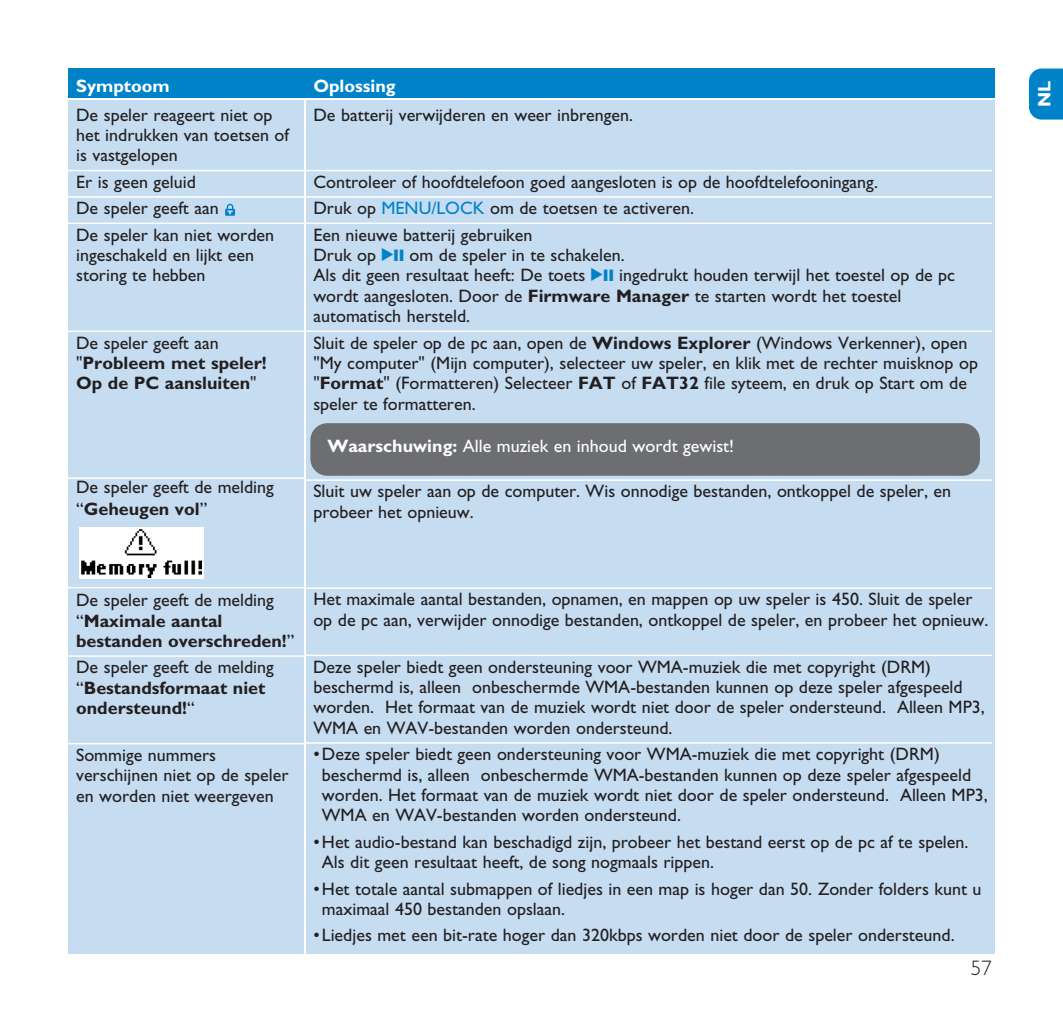
<style>
.page{position:relative;width:1063px;height:1021px;background:#fff}
.page>*{position:absolute;margin:0;border:0;box-sizing:border-box;transform-origin:0 0}
.t1{font:300 21px "Gill Alt One";color:#231f20}
.t2{font:18px/20.4px "Gill Alt One";color:#231f20}
.t3{font:700 18px/20.4px "Gill Alt One";color:#231f20}
.t4{font:18px "Gill Alt One";color:#fff}
.t5{font:700 18px "Gill Alt One";color:#fff}
.s1{font-weight:400}
.s2{font-weight:700}
.s3{color:#0082c8}
.s4{font-family:"Audio Four 4";color:#0082c8}
</style>
<div class="page">
<div style="left:1029px;top:69px;width:34px;height:51px;background:#0082c8"></div>
<div style="left:68px;top:100px;width:235px;height:853px;background:#c5dcf1"></div>
<div style="left:306px;top:100px;width:689px;height:853px;background:#c5dcf1"></div>
<div style="left:68px;top:69px;width:927px;height:29px;background:#0082c8"></div>
<hr style="left:68px;top:170px;width:237px;height:1px;background:#fff">
<hr style="left:68px;top:196px;width:237px;height:2px;background:#fff">
<hr style="left:68px;top:222px;width:237px;height:2px;background:#fff">
<hr style="left:68px;top:330px;width:237px;height:2px;background:#fff">
<hr style="left:68px;top:477px;width:237px;height:2px;background:#fff">
<hr style="left:68px;top:587px;width:237px;height:1px;background:#fff">
<hr style="left:68px;top:655px;width:237px;height:2px;background:#fff">
<hr style="left:68px;top:743px;width:237px;height:1px;background:#fff">
<div style="left:79px;top:527px;width:125px;height:52px;background:#fff"></div>
<img style="left:82px;top:529px;width:119px;height:48px">
<hr style="left:305px;top:170px;width:687px;height:1px;background:#fff">
<hr style="left:305px;top:196px;width:687px;height:2px;background:#fff">
<hr style="left:305px;top:222px;width:687px;height:2px;background:#fff">
<hr style="left:305px;top:330px;width:687px;height:2px;background:#fff">
<hr style="left:305px;top:479px;width:687px;height:2px;background:#fff">
<hr style="left:305px;top:587px;width:687px;height:2px;background:#fff">
<hr style="left:305px;top:654px;width:687px;height:2px;background:#fff">
<hr style="left:305px;top:742px;width:687px;height:1px;background:#fff">
<div style="left:310px;top:423px;width:670px;height:53px;background:#6d6e71;border-radius:17px"></div>
<svg style="left:225px;top:204px;width:10px;height:12px"></svg>
<p class="t5" style="left:76px;top:79px;width:95px">Symptoom</p>
<p class="t2" style="left:76px;top:106px;width:214px">De speler reageert niet op het indrukken van toetsen of is vastgelopen</p>
<p class="t2" style="left:76px;top:170px;width:200px;line-height:26.4px">Er is geen geluid<br>De speler geeft aan<br>De speler kan niet worden</p>
<p class="t2" style="left:76px;top:247px;width:179px">ingeschakeld en lijkt een storing te hebben</p>
<p class="t3" style="left:76px;top:334px;width:192px"><span class="s1">De speler geeft aan "</span>Probleem met speler!<br>Op de PC aansluiten<span class="s1">"</span></p>
<p class="t2" style="left:76px;top:478px;width:199px;line-height:21.6px">De speler geeft de melding “<span class="s2">Geheugen vol</span>”</p>
<p class="t5" style="left:313px;top:79px;width:84px">Oplossing</p>
<p class="t2" style="left:313px;top:106px;width:321px">De batterij verwijderen en weer inbrengen.</p>
<p class="t2" style="left:313px;top:170px;width:566px;line-height:26.4px">Controleer of hoofdtelefoon goed aangesloten is op de hoofdtelefooningang.<br>Druk op <span class="s3">MENU/LOCK</span> om de toetsen te activeren.<br>Een nieuwe batterij gebruiken</p>
<p class="t2" style="left:313px;top:247px;width:643px">Druk op <span class="s4">2;</span> om de speler in te schakelen.<br>Als dit geen resultaat heeft: De toets <span class="s4">2;</span> ingedrukt houden terwijl het toestel op de pc wordt aangesloten. Door de <span class="s2">Firmware Manager</span> te starten wordt het toestel automatisch hersteld.</p>
<p class="t2" style="left:313px;top:334px;width:666px">Sluit de speler op de pc aan, open de <span class="s2">Windows Explorer</span> (Windows Verkenner), open "My computer" (Mijn computer), selecteer uw speler, en klik met de rechter muisknop op "<span class="s2">Format</span>" (Formatteren) Selecteer <span class="s2">FAT</span> of <span class="s2">FAT32</span> file syteem, en druk op Start om de speler te formatteren.</p>
<p class="t4" style="left:327px;top:440px;width:408px"><span class="s2">Waarschuwing:</span> Alle muziek en inhoud wordt gewist!</p>
<p class="t2" style="left:313px;top:483px;width:639px">Sluit uw speler aan op de computer. Wis onnodige bestanden, ontkoppel de speler, en probeer het opnieuw.</p>
<p class="t3" style="left:76px;top:591px;width:220px"><span class="s1">De speler geeft de melding “</span>Maximale aantal bestanden overschreden!<span class="s1">”</span></p>
<p class="t3" style="left:76px;top:658px;width:199px"><span class="s1">De speler geeft de melding “</span>Bestandsformaat niet ondersteund!<span class="s1">“</span></p>
<p class="t2" style="left:76px;top:746px;width:214px">Sommige nummers verschijnen niet op de speler en worden niet weergeven</p>
<p class="t2" style="left:313px;top:591px;width:677px">Het maximale aantal bestanden, opnamen, en mappen op uw speler is 450. Sluit de speler op de pc aan, verwijder onnodige bestanden, ontkoppel de speler, en probeer het opnieuw.</p>
<p class="t2" style="left:313px;top:658px;width:673px">Deze speler biedt geen ondersteuning voor WMA-muziek die met copyright (DRM) beschermd is, alleen onbeschermde WMA-bestanden kunnen op deze speler afgespeeld worden. Het formaat van de muziek wordt niet door de speler ondersteund. Alleen MP3, WMA en WAV-bestanden worden ondersteund.</p>
<p class="t2" style="left:322px;top:746px;width:667px;text-indent:-9px">•Deze speler biedt geen ondersteuning voor WMA-muziek die met copyright (DRM) beschermd is, alleen onbeschermde WMA-bestanden kunnen op deze speler afgespeeld worden. Het formaat van de muziek wordt niet door de speler ondersteund. Alleen MP3, WMA en WAV-bestanden worden ondersteund.</p>
<p class="t2" style="left:322px;top:833px;width:648px;text-indent:-9px">•Het audio-bestand kan beschadigd zijn, probeer het bestand eerst op de pc af te spelen.<br>Als dit geen resultaat heeft, de song nogmaals rippen.</p>
<p class="t2" style="left:322px;top:880px;width:661px;text-indent:-9px">•Het totale aantal submappen of liedjes in een map is hoger dan 50. Zonder folders kunt u maximaal 450 bestanden opslaan.</p>
<p class="t2" style="left:313px;top:927px;width:643px">•Liedjes met een bit-rate hoger dan 320kbps worden niet door de speler ondersteund.</p>
<p class="t1" style="left:971px;top:960px;width:22px">57</p>
<p class="t5" style="left:1038px;top:107px;width:28px;rotate:-90deg">NL</p>
</div>
